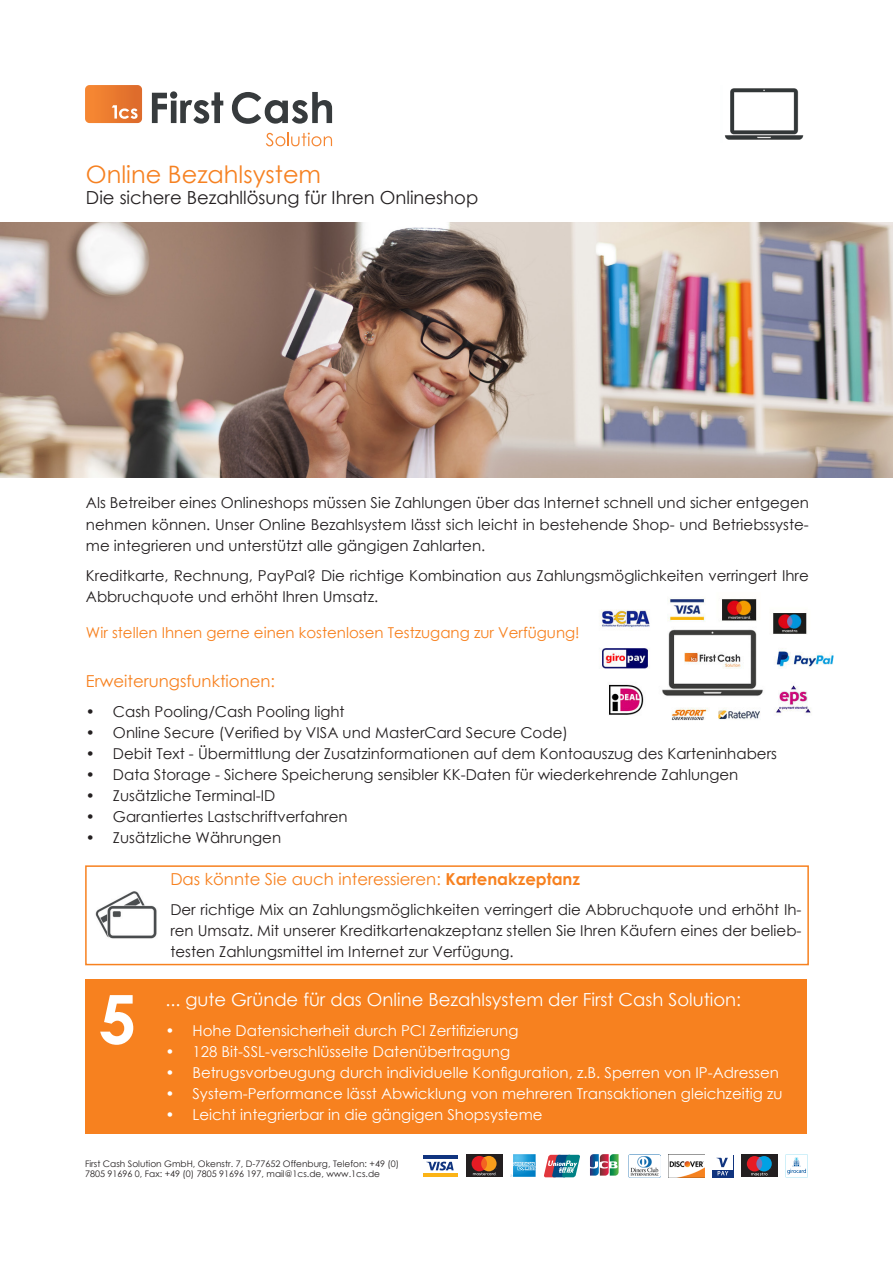
<style>
.page{position:relative;width:893px;height:1263px;background:#fff}
.page>*{position:absolute;margin:0;border:0;box-sizing:border-box;transform-origin:0 0}
.t1{font:700 67.5px "Century Gothic";color:#fff}
.t2{font:24px "Century Gothic";color:#f68121}
.t3{font:18px "Century Gothic";color:#fff}
.t4{font:18px "Century Gothic";color:#231f20}
.t5{font:16.5px "Century Gothic";color:#f7811f}
.t6{font:15px/21px "Century Gothic";color:#231f20;text-align:justify}
.t7{font:15px "Century Gothic";color:#fff}
.t8{font:15px "Century Gothic";color:#f7811f}
.t9{font:9px/10.8px "Century Gothic";color:#231f20}
.s1{font-weight:700}
</style>
<div class="page">
<img style="left:724px;top:88px;width:80px;height:52px">
<svg style="left:423px;top:1155px;width:35px;height:22px"></svg>
<hr style="left:423px;top:1174px;width:34px;height:3px;background:#fbb316">
<hr style="left:423px;top:1155px;width:34px;height:3px;background:#10347f">
<svg style="left:426px;top:1161px;width:28px;height:9px"></svg>
<svg style="left:712px;top:1170px;width:21px;height:7px"></svg>
<svg style="left:716px;top:1158px;width:12px;height:17px"></svg>
<div style="left:466px;top:1154px;width:36px;height:23px;background:#231f20"></div>
<svg style="left:472px;top:1156px;width:25px;height:19px"></svg>
<div style="left:741px;top:1154px;width:36px;height:23px;background:#231f20"></div>
<svg style="left:747px;top:1156px;width:25px;height:19px"></svg>
<img style="left:513px;top:1154px;width:23px;height:8px">
<svg style="left:510px;top:1162px;width:26px;height:15px"></svg>
<svg style="left:544px;top:1155px;width:36px;height:22px"></svg>
<svg style="left:590px;top:1154px;width:29px;height:22px"></svg>
<img style="left:628px;top:1154px;width:33px;height:24px">
<img style="left:669px;top:1161px;width:35px;height:17px">
<svg style="left:785px;top:1155px;width:23px;height:22px"></svg>
<img style="left:0;top:223px;width:893px;height:255px">
<div style="left:85px;top:979px;width:722px;height:154px;background:#f7811f"></div>
<img style="left:601px;top:598px;width:233px;height:123px">
<img style="left:95px;top:891px;width:62px;height:48px">
<div style="left:85px;top:865px;width:724px;height:100px;border:2px solid #f7811f"></div>
<svg style="left:152px;top:91px;width:71px;height:33px"></svg>
<svg style="left:232px;top:92px;width:100px;height:32px"></svg>
<svg style="left:266px;top:133px;width:66px;height:13px"></svg>
<svg style="left:85px;top:85px;width:57px;height:38px"></svg>
<p class="t2" style="left:86px;top:157px;width:237px">Online Bezahlsystem</p>
<p class="t4" style="left:86px;top:185px;width:394px">Die sichere Bezahllösung für Ihren Onlineshop</p>
<p class="t6" style="left:86px;top:492px;width:724px">Als Betreiber eines Onlineshops müssen Sie Zahlungen über das Internet schnell und sicher entgegen nehmen können. Unser Online Bezahlsystem lässt sich leicht in bestehende Shop- und Betriebssyste&shy;me integrieren und unterstützt alle gängigen Zahlarten.</p>
<p class="t6" style="left:86px;top:564px;width:724px">Kreditkarte, Rechnung, PayPal? Die richtige Kombination aus Zahlungsmöglichkeiten verringert Ihre<br>Abbruchquote und erhöht Ihren Umsatz.</p>
<p class="t8" style="left:86px;top:622px;width:495px">Wir stellen Ihnen gerne einen kostenlosen Testzugang zur Verfügung!</p>
<p class="t5" style="left:86px;top:669px;width:191px">Erweiterungsfunktionen:</p>
<p class="t6" style="left:86px;top:701px;width:260px">• Cash Pooling/Cash Pooling light</p>
<p class="t6" style="left:86px;top:722px;width:483px">• Online Secure (Verified by VISA und MasterCard Secure Code)</p>
<p class="t6" style="left:86px;top:743px;width:692px">• Debit Text - Übermittlung der Zusatzinformationen auf dem Kontoauszug des Karteninhabers</p>
<p class="t6" style="left:86px;top:764px;width:654px">• Data Storage - Sichere Speicherung sensibler KK-Daten für wiederkehrende Zahlungen</p>
<p class="t6" style="left:86px;top:785px;width:191px">• Zusätzliche Terminal-ID</p>
<p class="t6" style="left:86px;top:806px;width:263px">• Garantiertes Lastschriftverfahren</p>
<p class="t6" style="left:86px;top:827px;width:197px">• Zusätzliche Währungen</p>
<p class="t1" style="left:99px;top:968px;width:39px">5</p>
<p class="t5" style="left:170px;top:867px;width:411px">Das könnte Sie auch interessieren: <span class="s1">Kartenakzeptanz</span></p>
<p class="t6" style="left:170px;top:899px;width:633px">Der richtige Mix an Zahlungsmöglichkeiten verringert die Abbruchquote und erhöht Ih&shy;ren Umsatz. Mit unserer Kreditkartenakzeptanz stellen Sie Ihren Käufern eines der belieb&shy;testen Zahlungsmittel im Internet zur Verfügung.</p>
<p class="t3" style="left:165px;top:987px;width:577px">... gute Gründe für das Online Bezahlsystem der First Cash Solution:</p>
<p class="t7" style="left:165px;top:1020px;width:354px">• Hohe Datensicherheit durch PCI Zertifizierung</p>
<p class="t7" style="left:165px;top:1041px;width:346px">• 128 Bit-SSL-verschlüsselte Datenübertragung</p>
<p class="t7" style="left:165px;top:1062px;width:615px">• Betrugsvorbeugung durch individuelle Konfiguration, z.B. Sperren von IP-Adressen</p>
<p class="t7" style="left:165px;top:1083px;width:619px">• System-Performance lässt Abwicklung von mehreren Transaktionen gleichzeitig zu</p>
<p class="t7" style="left:165px;top:1104px;width:379px">• Leicht integrierbar in die gängigen Shopsysteme</p>
<p class="t9" style="left:85px;top:1158px;width:316px">First Cash Solution GmbH, Okenstr. 7, D-77652 Offenburg, Telefon: +49 (0)<br>7805 91696 0, Fax: +49 (0) 7805 91696 197, mail@1cs.de, www.1cs.de</p>
</div>
